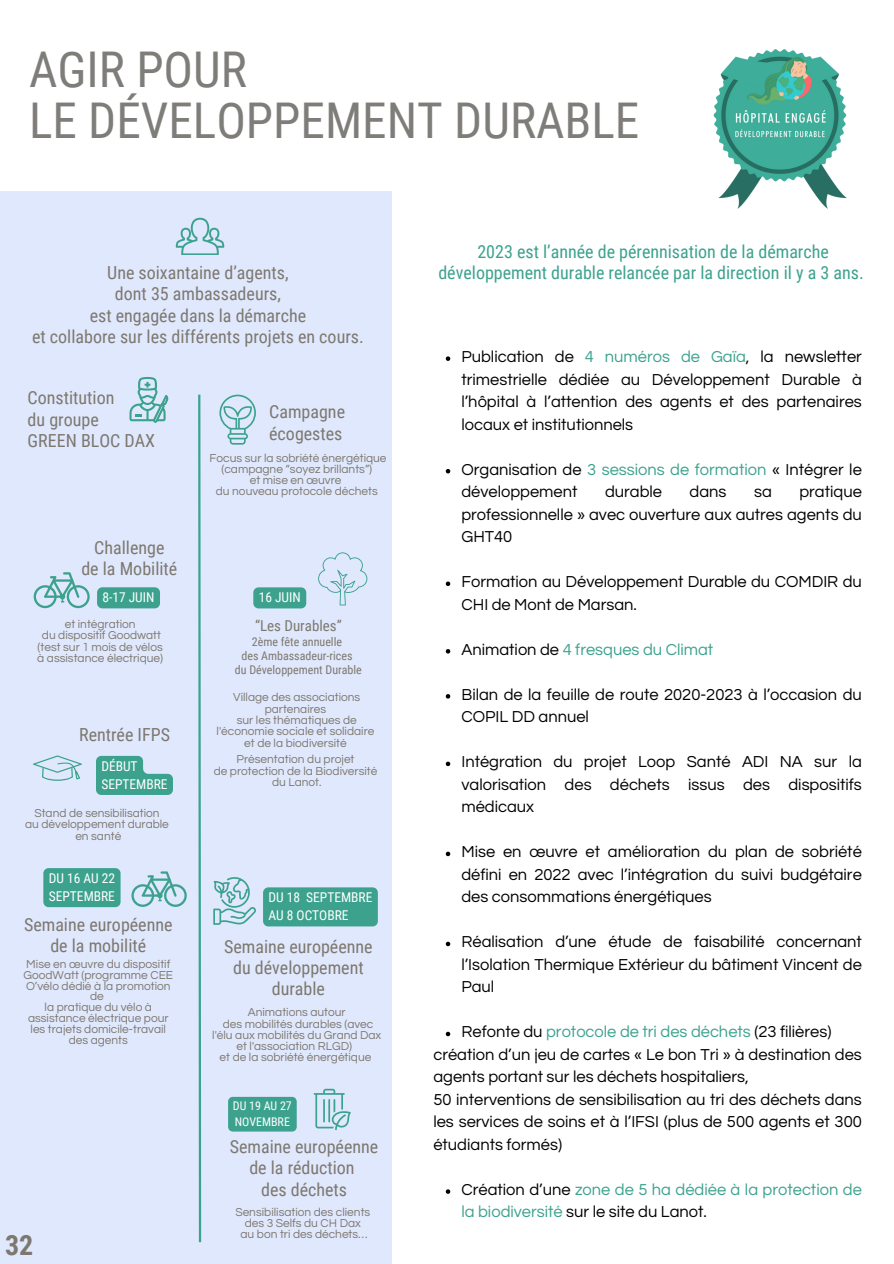
<style>
.page{position:relative;width:894px;height:1264px;background:#fff}
.page>*{position:absolute;margin:0;border:0;box-sizing:border-box;transform-origin:0 0}
.t1{font:49.2px/51px "Roboto Condensed";color:#7f7d7a}
.t2{font:700 27.9px "Roboto Condensed";color:#7d786f}
.t3{font:18px/21.3px "Roboto Condensed";color:#7d786f;text-align:center}
.t4{font:18px/21.3px "Roboto Condensed";color:#3ca28e;text-align:center}
.t5{font:16.5px/22.5px "Questrial";color:#000;text-align:justify}
.t6{font:16.5px/22.5px "Questrial";color:#3ca28e}
.t7{font:15px "Roboto Condensed";color:#7d786f}
.t8{font:13.5px/18px "Roboto Condensed";color:#fff}
.t9{font:12px "Roboto Condensed";color:#7d786f}
.t10{font:12px/15.9px "Roboto Condensed";color:#fff}
.t11{font:11.85px/10.9px "Questrial";color:#7d786f;text-align:center}
.s1{color:#3ca28e}
.s2{color:#000}
</style>
<div class="page">
<img style="left:713px;top:49px;width:134px;height:159px">
<div style="left:0;top:191px;width:392px;height:1072px;background:#e0e8fd"></div>
<svg style="left:198px;top:394px;width:4px;height:849px"></svg>
<svg style="left:34px;top:572px;width:56px;height:36px"></svg>
<svg style="left:33px;top:755px;width:49px;height:25px"></svg>
<svg style="left:313px;top:1088px;width:37px;height:42px"></svg>
<svg style="left:213px;top:877px;width:43px;height:47px"></svg>
<svg style="left:131px;top:871px;width:55px;height:35px"></svg>
<svg style="left:219px;top:394px;width:37px;height:50px"></svg>
<svg style="left:129px;top:377px;width:39px;height:46px"></svg>
<svg style="left:176px;top:218px;width:48px;height:37px"></svg>
<svg style="left:318px;top:552px;width:49px;height:53px"></svg>
<svg style="left:97px;top:587px;width:63px;height:21px"></svg>
<svg style="left:96px;top:756px;width:77px;height:39px"></svg>
<svg style="left:445px;top:356px;width:5px;height:5px"></svg>
<svg style="left:445px;top:469px;width:5px;height:4px"></svg>
<svg style="left:445px;top:581px;width:5px;height:5px"></svg>
<svg style="left:445px;top:649px;width:5px;height:4px"></svg>
<svg style="left:445px;top:694px;width:5px;height:4px"></svg>
<svg style="left:445px;top:761px;width:5px;height:5px"></svg>
<svg style="left:445px;top:851px;width:5px;height:5px"></svg>
<svg style="left:445px;top:941px;width:5px;height:5px"></svg>
<svg style="left:445px;top:1031px;width:5px;height:5px"></svg>
<svg style="left:445px;top:1189px;width:5px;height:4px"></svg>
<svg style="left:253px;top:587px;width:53px;height:21px"></svg>
<div style="left:263px;top:887px;width:115px;height:39px;background:#3ca28e"></div>
<div style="left:228px;top:1096px;width:68px;height:35px;background:#3ca28e"></div>
<div style="left:43px;top:868px;width:77px;height:39px;background:#3ca28e"></div>
<p class="t1" style="left:29px;top:44px;width:611px">AGIR POUR<br>LE DÉVELOPPEMENT DURABLE</p>
<p class="t3" style="left:32px;top:262px;width:333px">Une soixantaine d’agents,<br>dont 35 ambassadeurs,<br>est engagée dans la démarche<br>et collabore sur les différents projets en cours.</p>
<p class="t3" style="left:28px;top:387px;width:88px;text-align:left">Constitution du groupe</p>
<h3 class="t3" style="left:28px;top:430px;width:129px">GREEN BLOC DAX</h3>
<h1 class="t3" style="left:81px;top:537px;width:97px">Challenge<br>de la Mobilité</h1>
<p class="t8" style="left:102px;top:588px;width:54px">8-17 JUIN</p>
<p class="t11" style="left:65px;top:619px;width:72px">et intégration</p>
<p class="t11" style="left:42px;top:630px;width:120px">du dispositif Goodwatt</p>
<p class="t11" style="left:38px;top:641px;width:127px">(test sur 1 mois de vélos</p>
<h2 class="t11" style="left:37px;top:653px;width:127px">à assistance électrique)</h2>
<p class="t3" style="left:79px;top:724px;width:92px">Rentrée IFPS</p>
<h2 class="t8" style="left:101px;top:757px;width:68px">DÉBUT<br>SEPTEMBRE</h2>
<p class="t11" style="left:34px;top:808px;width:127px">Stand de sensibilisation</p>
<p class="t11" style="left:25px;top:819px;width:145px">au développement durable</p>
<p class="t11" style="left:75px;top:830px;width:47px">en santé</p>
<p class="t8" style="left:49px;top:869px;width:68px">DU 16 AU 22<br>SEPTEMBRE</p>
<p class="t3" style="left:24px;top:913px;width:150px">Semaine européenne de la mobilité</p>
<p class="t11" style="left:23px;top:958px;width:151px">Mise en œuvre du dispositif<br>GoodWatt (programme CEE<br>O’vélo dédié à la promotion de</p>
<p class="t11" style="left:28px;top:1002px;width:142px">la pratique du vélo à assistance électrique pour les trajets domicile-travail des agents</p>
<p class="t2" style="left:5px;top:1229px;width:30px">32</p>
<p class="t3" style="left:269px;top:401px;width:77px;text-align:left">Campagne écogestes</p>
<p class="t11" style="left:209px;top:453px;width:178px">Focus sur la sobriété énergétique</p>
<p class="t11" style="left:221px;top:464px;width:152px">(campagne “soyez brillants”)</p>
<p class="t11" style="left:250px;top:475px;width:93px">et mise en œuvre</p>
<p class="t11" style="left:216px;top:486px;width:163px">du nouveau protocole déchets</p>
<p class="t8" style="left:258px;top:588px;width:44px">16 JUIN</p>
<h3 class="t7" style="left:255px;top:617px;width:88px">“Les Durables”</h3>
<p class="t9" style="left:252px;top:635px;width:92px">2ème fête annuelle</p>
<h2 class="t9" style="left:241px;top:649px;width:113px">des Ambassadeur-rices</h2>
<p class="t9" style="left:235px;top:663px;width:128px">du Développement Durable</p>
<p class="t11" style="left:233px;top:692px;width:128px;line-height:11.4px">Village des associations partenaires</p>
<p class="t11" style="left:216px;top:714px;width:159px;line-height:11.4px">sur les thématiques de l'économie sociale et solidaire</p>
<p class="t11" style="left:244px;top:737px;width:104px">et de la biodiversité</p>
<p class="t11" style="left:236px;top:754px;width:119px">Présentation du projet</p>
<h3 class="t11" style="left:213px;top:765px;width:165px">de protection de la Biodiversité</h3>
<p class="t11" style="left:272px;top:777px;width:51px">du Lanot.</p>
<p class="t8" style="left:268px;top:888px;width:105px">DU 18 SEPTEMBRE<br>AU 8 OCTOBRE</p>
<h2 class="t3" style="left:224px;top:935px;width:150px">Semaine européenne du développement durable</h2>
<h4 class="t11" style="left:248px;top:1007px;width:99px">Animations autour</h4>
<p class="t11" style="left:212px;top:1018px;width:170px">des mobilités durables (avec l'élu aux mobilités du Grand Dax et l'association RLGD)</p>
<h2 class="t11" style="left:219px;top:1052px;width:153px">et de la sobriété énergétique</h2>
<p class="t10" style="left:233px;top:1098px;width:60px">DU 19 AU 27<br>NOVEMBRE</p>
<h2 class="t3" style="left:230px;top:1136px;width:150px">Semaine européenne de la réduction<br>des déchets</h2>
<p class="t11" style="left:235px;top:1207px;width:136px">Sensibilisation des clients</p>
<p class="t11" style="left:245px;top:1217px;width:118px">des 3 Selfs du CH Dax</p>
<p class="t11" style="left:240px;top:1228px;width:129px">au bon tri des déchets…</p>
<p class="t4" style="left:438px;top:241px;width:427px">2023 est l’année de pérennisation de la démarche développement durable relancée par la direction il y a 3 ans.</p>
<h2 class="t5" style="left:461px;top:346px;width:402px">Publication de <span class="s1">4 numéros de Gaïa</span>, la newsletter trimestrielle dédiée au Développement Durable à l’hôpital à l’attention des agents et des partenaires locaux et institutionnels</h2>
<h2 class="t5" style="left:461px;top:458px;width:402px">Organisation de <span class="s1">3 sessions de formation</span> « Intégrer le développement</h2>
<h2 class="t5" style="left:605px;top:481px;width:59px">durable</h2>
<h2 class="t5" style="left:689px;top:481px;width:38px">dans</h2>
<h2 class="t5" style="left:753px;top:481px;width:19px">sa</h2>
<h2 class="t5" style="left:461px;top:481px;width:402px;text-indent:338px">pratique professionnelle » avec ouverture aux autres agents du GHT40</h2>
<p class="t5" style="left:461px;top:571px;width:402px">Formation au Développement Durable du COMDIR du<br>CHI de Mont de Marsan.</p>
<h3 class="t6" style="left:461px;top:638px;width:253px"><span class="s2">Animation de</span> 4 fresques du Climat</h3>
<p class="t5" style="left:461px;top:683px;width:402px">Bilan de la feuille de route 2020-2023 à l’occasion du<br>COPIL DD annuel</p>
<p class="t5" style="left:461px;top:751px;width:402px">Intégration du projet Loop Santé ADI NA sur la valorisation des déchets issus des dispositifs médicaux</p>
<p class="t5" style="left:461px;top:841px;width:402px">Mise en œuvre et amélioration du plan de sobriété défini en 2022 avec l’intégration du suivi budgétaire des consommations énergétiques</p>
<p class="t5" style="left:461px;top:931px;width:402px">Réalisation d’une étude de faisabilité concernant l’Isolation Thermique Extérieur du bâtiment Vincent de Paul</p>
<h2 class="t6" style="left:461px;top:1021px;width:371px"><span class="s2">Refonte du</span> protocole de tri des déchets <span class="s2">(23 filières)</span></h2>
<p class="t5" style="left:433px;top:1043px;width:430px;text-align:left">création d’un jeu de cartes « Le bon Tri » à destination des agents portant sur les déchets hospitaliers,<br>50 interventions de sensibilisation au tri des déchets dans les services de soins et à l’IFSI (plus de 500 agents et 300 étudiants formés)</p>
<h3 class="t6" style="left:461px;top:1178px;width:402px"><span class="s2">Création d’une</span> zone de 5 ha dédiée à la protection de la biodiversité <span class="s2">sur le site du Lanot.</span></h3>
</div>
